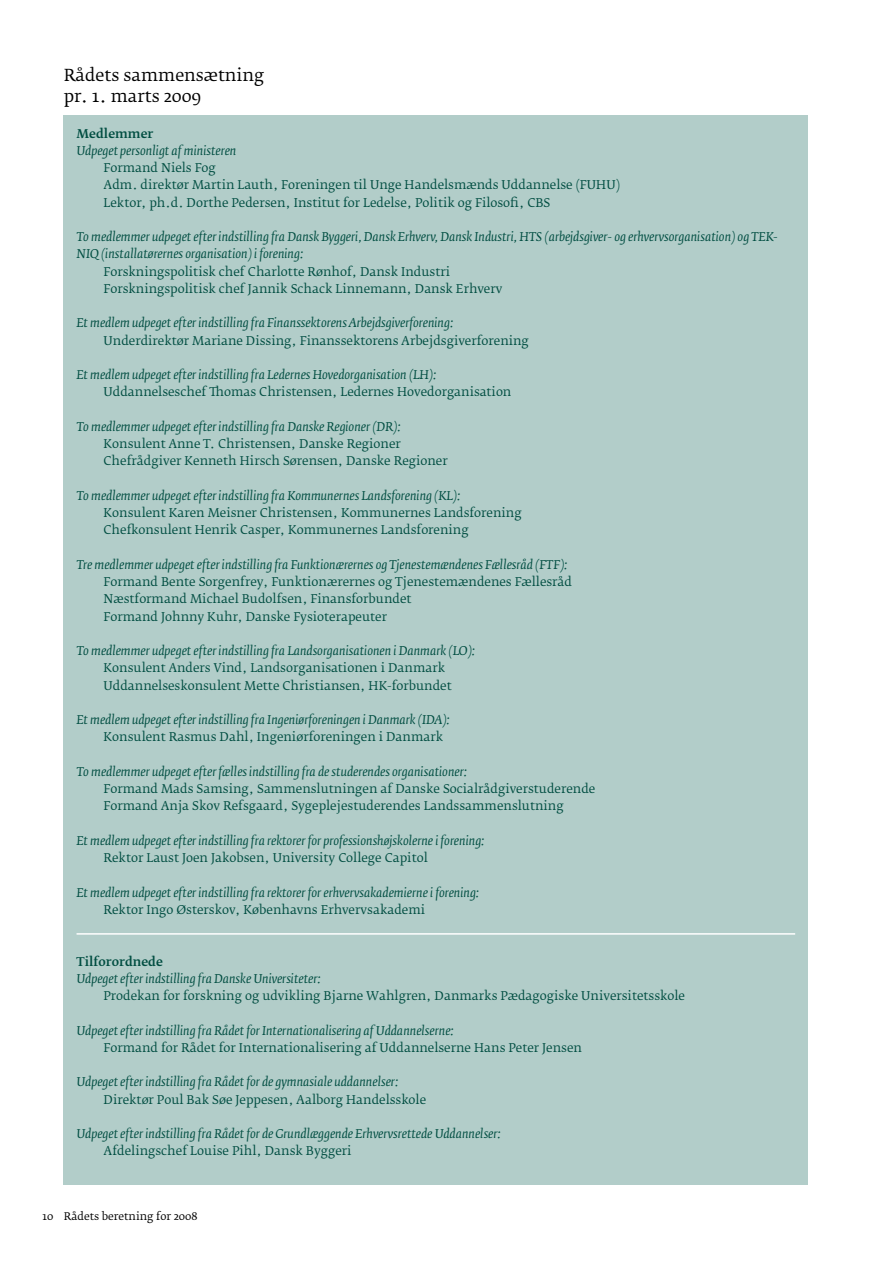
<style>
.page{position:relative;width:893px;height:1263px;background:#fff}
.page>*{position:absolute;margin:0;border:0;box-sizing:border-box;transform-origin:0 0}
.t1{font:16.5px/21px "Fedra Serif B Std";color:#000}
.t2{font:12px/17.2px "Fedra Serif B Std";color:#004d41}
.t3{font:italic 12px/17.2px "Fedra Serif B Std";color:#004d41}
.t4{font:500 12px "Fedra Serif B Std";color:#004d41}
.t5{font:10.5px "Fedra Serif B Std";color:#000}
</style>
<div class="page">
<div style="left:64px;top:116px;width:744px;height:1069px;background:#b2cdc9"></div>
<hr style="left:77px;top:933px;width:718px;height:2px;background:#fff">
<h1 class="t1" style="left:64px;top:65px;width:202px">Rådets sammensætning pr. 1. marts 2009</h1>
<p class="t4" style="left:77px;top:126px;width:78px">Medlemmer</p>
<p class="t3" style="left:77px;top:142px;width:161px">Udpeget personligt af ministeren</p>
<p class="t2" style="left:104px;top:159px;width:518px">Formand Niels Fog<br>Adm. direktør Martin Lauth, Foreningen til Unge Handelsmænds Uddannelse (FUHU)<br>Lektor, ph.d. Dorthe Pedersen, Institut for Ledelse, Politik og Filosofi, CBS</p>
<p class="t3" style="left:77px;top:228px;width:703px">To medlemmer udpeget efter indstilling fra Dansk Byggeri, Dansk Erhverv, Dansk Industri, HTS (arbejdsgiver- og erhvervsorganisation) og TEK-<br>NIQ (installatørernes organisation) i forening:</p>
<p class="t2" style="left:104px;top:263px;width:400px">Forskningspolitisk chef Charlotte Rønhof, Dansk Industri<br>Forskningspolitisk chef Jannik Schack Linnemann, Dansk Erhverv</p>
<p class="t3" style="left:77px;top:315px;width:378px">Et medlem udpeget efter indstilling fra Finanssektorens Arbejdsgiverforening:</p>
<p class="t2" style="left:104px;top:332px;width:427px">Underdirektør Mariane Dissing, Finanssektorens Arbejdsgiverforening</p>
<p class="t3" style="left:77px;top:366px;width:361px">Et medlem udpeget efter indstilling fra Ledernes Hovedorganisation (LH):</p>
<p class="t2" style="left:104px;top:384px;width:409px">Uddannelseschef Thomas Christensen, Ledernes Hovedorganisation</p>
<p class="t3" style="left:77px;top:418px;width:326px">To medlemmer udpeget efter indstilling fra Danske Regioner (DR):</p>
<p class="t2" style="left:104px;top:435px;width:346px">Konsulent Anne T. Christensen, Danske Regioner<br>Chefrådgiver Kenneth Hirsch Sørensen, Danske Regioner</p>
<p class="t3" style="left:77px;top:487px;width:385px">To medlemmer udpeget efter indstilling fra Kommunernes Landsforening (KL):</p>
<p class="t2" style="left:104px;top:504px;width:420px">Konsulent Karen Meisner Christensen, Kommunernes Landsforening<br>Chefkonsulent Henrik Casper, Kommunernes Landsforening</p>
<p class="t3" style="left:77px;top:556px;width:493px">Tre medlemmer udpeget efter indstilling fra Funktionærernes og Tjenestemændenes Fællesråd (FTF):</p>
<p class="t2" style="left:104px;top:573px;width:470px">Formand Bente Sorgenfrey, Funktionærernes og Tjenestemændenes Fællesråd<br>Næstformand Michael Budolfsen, Finansforbundet<br>Formand Johnny Kuhr, Danske Fysioterapeuter</p>
<p class="t3" style="left:77px;top:642px;width:400px">To medlemmer udpeget efter indstilling fra Landsorganisationen i Danmark (LO):</p>
<p class="t2" style="left:104px;top:660px;width:350px">Konsulent Anders Vind, Landsorganisationen i Danmark<br>Uddannelseskonsulent Mette Christiansen, HK-forbundet</p>
<p class="t3" style="left:77px;top:711px;width:375px">Et medlem udpeget efter indstilling fra Ingeniørforeningen i Danmark (IDA):</p>
<p class="t2" style="left:104px;top:729px;width:341px">Konsulent Rasmus Dahl, Ingeniørforeningen i Danmark</p>
<p class="t3" style="left:77px;top:763px;width:392px">To medlemmer udpeget efter fælles indstilling fra de studerendes organisationer:</p>
<p class="t2" style="left:104px;top:780px;width:493px">Formand Mads Samsing, Sammenslutningen af Danske Socialrådgiverstuderende<br>Formand Anja Skov Refsgaard, Sygeplejestuderendes Landssammenslutning</p>
<p class="t3" style="left:77px;top:832px;width:410px">Et medlem udpeget efter indstilling fra rektorer for professionshøjskolerne i forening:</p>
<p class="t2" style="left:104px;top:849px;width:326px">Rektor Laust Joen Jakobsen, University College Capitol</p>
<p class="t3" style="left:77px;top:884px;width:404px">Et medlem udpeget efter indstilling fra rektorer for erhvervsakademierne i forening:</p>
<p class="t2" style="left:104px;top:901px;width:323px">Rektor Ingo Østerskov, Københavns Erhvervsakademi</p>
<p class="t4" style="left:77px;top:954px;width:88px">Tilforordnede</p>
<p class="t3" style="left:77px;top:970px;width:246px">Udpeget efter indstilling fra Danske Universiteter:</p>
<p class="t2" style="left:104px;top:987px;width:583px">Prodekan for forskning og udvikling Bjarne Wahlgren, Danmarks Pædagogiske Universitetsskole</p>
<p class="t3" style="left:77px;top:1022px;width:379px">Udpeget efter indstilling fra Rådet for Internationalisering af Uddannelserne:</p>
<p class="t2" style="left:104px;top:1039px;width:480px">Formand for Rådet for Internationalisering af Uddannelserne Hans Peter Jensen</p>
<p class="t3" style="left:77px;top:1073px;width:323px">Udpeget efter indstilling fra Rådet for de gymnasiale uddannelser:</p>
<p class="t2" style="left:104px;top:1091px;width:324px">Direktør Poul Bak Søe Jeppesen, Aalborg Handelsskole</p>
<p class="t3" style="left:77px;top:1125px;width:426px">Udpeget efter indstilling fra Rådet for de Grundlæggende Erhvervsrettede Uddannelser:</p>
<p class="t2" style="left:104px;top:1142px;width:249px">Afdelingschef Louise Pihl, Dansk Byggeri</p>
<p class="t5" style="left:43px;top:1210px;width:156px">10 Rådets beretning for 2008</p>
</div>
